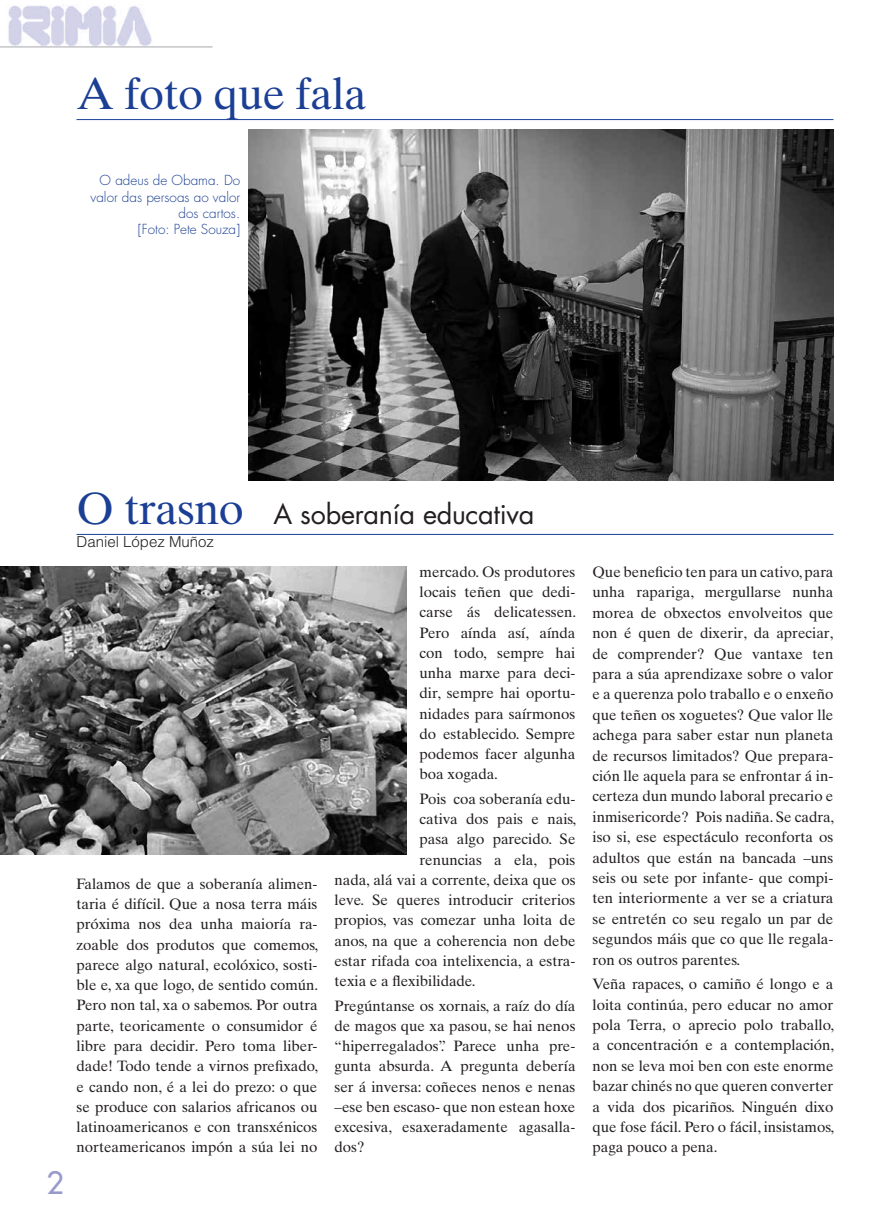
<style>
.page{position:relative;width:893px;height:1212px;background:#fff}
.page>*{position:absolute;margin:0;border:0;box-sizing:border-box;transform-origin:0 0}
.t1{font:45px "Times Ten LT Std";letter-spacing:-.01em;color:#1b3f94}
.t2{font:500 30px "Futura Std";color:#979aca}
.t3{font:27px "Futura Std";letter-spacing:-.01em;color:#231f20}
.t4{font:15px/20.2px "Times Ten LT Std";color:#231f20;text-align:justify}
.t5{font:300 15px "Helvetica LT Std";color:#231f20}
.t6{font:300 13.5px/16.2px "Futura Std";color:#1b3f94;text-align:right}
.s1{font-family:"Times Ten LT Std";font-size:45px;color:#1b3f94}
</style>
<div class="page">
<img style="left:8px;top:5px;width:144px;height:41px">
<hr style="left:0;top:47px;width:213px;height:1px;background:#a8a9ad">
<hr style="left:77px;top:534px;width:756px;height:1px;background:#1b3f94">
<img style="left:0;top:566px;width:407px;height:289px">
<hr style="left:77px;top:119px;width:756px;height:1px;background:#1b3f94">
<img style="left:248px;top:129px;width:585px;height:351px">
<h1 class="t1" style="left:77px;top:67px;width:292px">A foto que fala</h1>
<p class="t6" style="left:91px;top:173px;width:151px">O adeus de Obama. Do valor das persoas ao valor dos cartos.<br>[Foto: Pete Souza]</p>
<h2 class="t2" style="left:46px;top:1164px;width:19px">2</h2>
<h3 class="t3" style="left:77px;top:496px;width:459px"><span class="s1">O trasno</span> A soberanía educativa</h3>
<p class="t5" style="left:77px;top:532px;width:139px">Daniel López Muñoz</p>
<p class="t4" style="left:77px;top:873px;width:243px">Falamos de que a soberanía alimen&shy;taria é difícil. Que a nosa terra máis próxima nos dea unha maioría ra&shy;zoable dos produtos que comemos, parece algo natural, ecolóxico, sosti&shy;ble e, xa que logo, de sentido común.<br>Pero non tal, xa o sabemos. Por outra parte, teoricamente o consumidor é libre para decidir. Pero toma liber&shy;dade! Todo tende a virnos prefixado, e cando non, é a lei do prezo: o que se produce con salarios africanos ou latinoamericanos e con transxénicos norteamericanos impón a súa lei no</p>
<p class="t4" style="left:420px;top:562px;width:158px">mercado. Os produtores locais teñen que dedi&shy;carse ás delicatessen.<br>Pero aínda así, aínda con todo, sempre hai unha marxe para deci&shy;dir, sempre hai oportu&shy;nidades para saírmonos do establecido. Sempre podemos facer algunha boa xogada.</p>
<p class="t4" style="left:420px;top:789px;width:157px">Pois coa soberanía edu-</p>
<p class="t4" style="left:420px;top:809px;width:158px">cativa dos pais e nais,</p>
<p class="t4" style="left:420px;top:829px;width:157px">pasa algo parecido. Se</p>
<p class="t4" style="left:420px;top:849px;width:157px">renuncias a ela, pois</p>
<p class="t4" style="left:334px;top:870px;width:242px">nada, alá vai a corrente, deixa que os</p>
<p class="t4" style="left:334px;top:890px;width:242px">leve. Se queres introducir criterios</p>
<p class="t4" style="left:334px;top:910px;width:242px">propios, vas comezar unha loita de</p>
<p class="t4" style="left:334px;top:930px;width:242px">anos, na que a coherencia non debe</p>
<p class="t4" style="left:334px;top:951px;width:242px">estar rifada coa intelixencia, a estra-</p>
<p class="t4" style="left:334px;top:971px;width:143px">texia e a flexibilidade.</p>
<p class="t4" style="left:334px;top:995px;width:242px">Pregúntanse os xornais, a raíz do día de magos que xa pasou, se hai nenos “hiperregalados”. Parece unha pre&shy;gunta absurda. A pregunta debería ser á inversa: coñeces nenos e nenas –ese ben escaso- que non estean hoxe excesiva, esaxeradamente agasalla&shy;dos?</p>
<p class="t4" style="left:592px;top:561px;width:243px">Que beneficio ten para un cativo, para unha rapariga, mergullarse nunha morea de obxectos envolveitos que non é quen de dixerir, da apreciar, de comprender? Que vantaxe ten para a súa aprendizaxe sobre o valor e a querenza polo traballo e o enxeño que teñen os xoguetes? Que valor lle achega para saber estar nun planeta de recursos limitados? Que prepara&shy;ción lle aquela para se enfrontar á in&shy;certeza dun mundo laboral precario e inmisericorde? Pois nadiña. Se cadra, iso si, ese espectáculo reconforta os adultos que están na bancada –uns seis ou sete por infante- que compi&shy;ten interiormente a ver se a criatura se entretén co seu regalo un par de segundos máis que co que lle regala&shy;ron os outros parentes.</p>
<p class="t4" style="left:592px;top:974px;width:243px">Veña rapaces, o camiño é longo e a loita continúa, pero educar no amor pola Terra, o aprecio polo traballo, a concentración e a contemplación, non se leva moi ben con este enorme bazar chinés no que queren converter a vida dos picariños. Ninguén dixo que fose fácil. Pero o fácil, insistamos, paga pouco a pena.</p>
</div>
